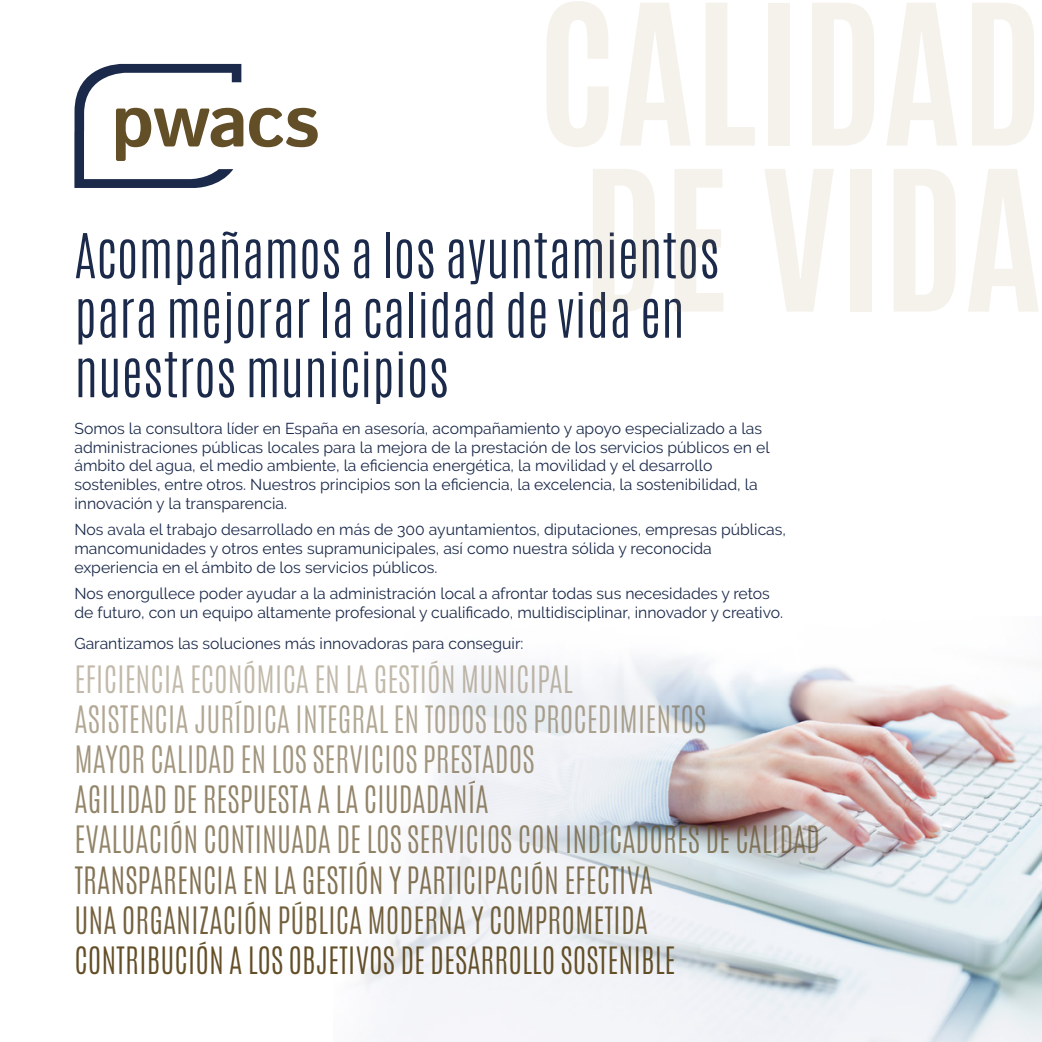
<style>
.page{position:relative;width:1042px;height:1042px;background:#fff}
.page>*{position:absolute;margin:0;border:0;box-sizing:border-box;transform-origin:0 0}
.t1{font:300 52.5px/59.5px "Antonio";color:#1b2a4a}
.t2{font:300 31.5px/40.2px "Antonio";color:rgb(99 79 39/.7)}
.t3{font:300 31.5px "Antonio";color:rgb(99 79 39/.5)}
.t4{font:300 31.5px "Antonio";color:#634f27}
.t5{font:300 31.5px "Antonio";color:rgb(99 79 39/.8)}
.t6{font:300 31.5px "Antonio";color:rgb(99 79 39/.9)}
.t7{font:300 31.5px "Antonio";color:rgb(99 79 39/.4)}
.t8{font:300 31.5px "Antonio";color:rgb(99 79 39/.6)}
.t9{font:15.75px/18.9px "Raleway";color:#1b2a4a}
</style>
<div class="page">
<img style="left:363px;top:657px;width:679px;height:385px">
<svg style="left:74px;top:64px;width:244px;height:124px"></svg>
<svg style="left:547px;top:1px;width:61px;height:146px"></svg>
<svg style="left:620px;top:3px;width:70px;height:143px"></svg>
<svg style="left:706px;top:3px;width:49px;height:143px"></svg>
<div style="left:768px;top:3px;width:22px;height:143px;background:#f5f2ec"></div>
<svg style="left:812px;top:3px;width:62px;height:143px"></svg>
<svg style="left:887px;top:3px;width:70px;height:143px"></svg>
<svg style="left:972px;top:3px;width:62px;height:143px"></svg>
<svg style="left:593px;top:169px;width:62px;height:143px"></svg>
<svg style="left:675px;top:169px;width:48px;height:143px"></svg>
<svg style="left:765px;top:169px;width:68px;height:143px"></svg>
<div style="left:849px;top:169px;width:22px;height:143px;background:#f5f2ec"></div>
<svg style="left:894px;top:169px;width:61px;height:143px"></svg>
<svg style="left:968px;top:169px;width:70px;height:143px"></svg>
<h1 class="t1" style="left:74px;top:226px;width:647px">Acompañamos a los ayuntamientos para mejorar la calidad de vida en nuestros municipios</h1>
<p class="t9" style="left:74px;top:418px;width:696px">Somos la consultora líder en España en asesoría, acompañamiento y apoyo especializado a las administraciones públicas locales para la mejora de la prestación de los servicios públicos en el ámbito del agua, el medio ambiente, la eficiencia energética, la movilidad y el desarrollo sostenibles, entre otros. Nuestros principios son la eficiencia, la excelencia, la sostenibilidad, la innovación y la transparencia.</p>
<p class="t9" style="left:74px;top:520px;width:713px">Nos avala el trabajo desarrollado en más de 300 ayuntamientos, diputaciones, empresas públicas, mancomunidades y otros entes supramunicipales, así como nuestra sólida y reconocida experiencia en el ámbito de los servicios públicos.</p>
<p class="t9" style="left:74px;top:584px;width:710px">Nos enorgullece poder ayudar a la administración local a afrontar todas sus necesidades y retos de futuro, con un equipo altamente profesional y cualificado, multidisciplinar, innovador y creativo.</p>
<p class="t9" style="left:74px;top:634px;width:450px">Garantizamos las soluciones más innovadoras para conseguir:</p>
<h2 class="t7" style="left:74px;top:656px;width:499px">EFICIENCIA ECONÓMICA EN LA GESTIÓN MUNICIPAL</h2>
<h2 class="t3" style="left:74px;top:697px;width:633px">ASISTENCIA JURÍDICA INTEGRAL EN TODOS LOS PROCEDIMIENTOS</h2>
<h2 class="t8" style="left:74px;top:737px;width:462px">MAYOR CALIDAD EN LOS SERVICIOS PRESTADOS</h2>
<h2 class="t2" style="left:74px;top:780px;width:747px">AGILIDAD DE RESPUESTA A LA CIUDADANÍA<br>EVALUACIÓN CONTINUADA DE LOS SERVICIOS CON INDICADORES DE CALIDAD</h2>
<h2 class="t5" style="left:74px;top:857px;width:580px">TRANSPARENCIA EN LA GESTIÓN Y PARTICIPACIÓN EFECTIVA</h2>
<h2 class="t6" style="left:74px;top:898px;width:575px">UNA ORGANIZACIÓN PÚBLICA MODERNA Y COMPROMETIDA</h2>
<h2 class="t4" style="left:74px;top:938px;width:602px">CONTRIBUCIÓN A LOS OBJETIVOS DE DESARROLLO SOSTENIBLE</h2>
</div>
